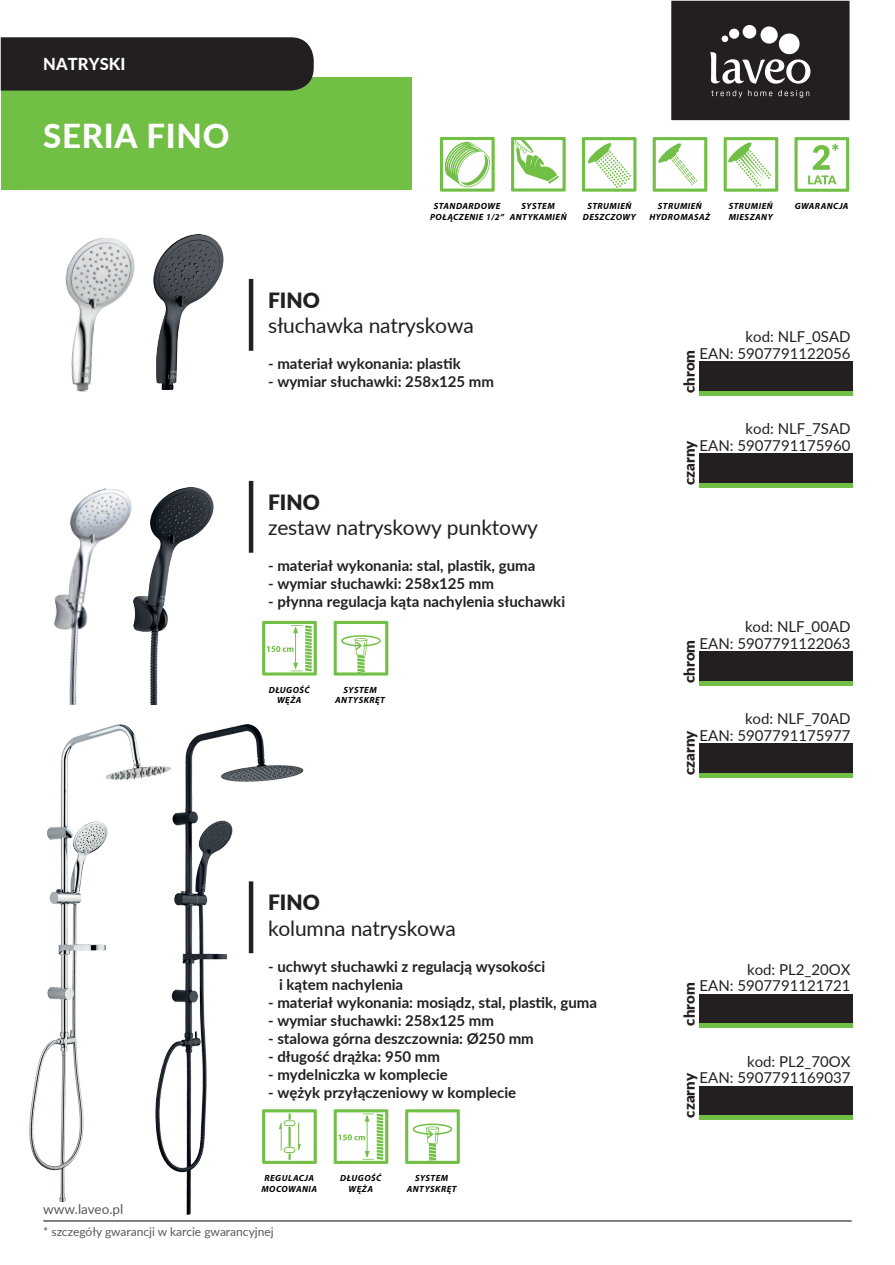
<style>
.page{position:relative;width:895px;height:1265px;background:#fff}
.page>*{position:absolute;margin:0;border:0;box-sizing:border-box;transform-origin:0 0}
.t1{font:800 33px "Lato";letter-spacing:.02em;color:#fff}
.t2{font:21px "Lato";letter-spacing:-.01em;color:#231f20}
.t3{font:900 21px "Lato";color:#231f20}
.t4{font:800 16.5px "Lato";letter-spacing:.005em;color:#fff}
.t5{font:700 15px/18px "Lato";color:#231f20}
.t6{font:15px/16.5px "Lato";color:#231f20;text-align:right}
.t7{font:900 15px "Lato";color:#231f20}
.t8{font:13.5px "Lato";color:#57585a}
.t9{font:12px "Lato";color:#57585a}
.t10{font:italic 700 9px/10.8px "Myriad Pro";letter-spacing:.055em;color:#010101;text-align:center}
</style>
<div class="page">
<svg style="left:723px;top:137px;width:55px;height:55px"></svg>
<svg style="left:652px;top:137px;width:55px;height:55px"></svg>
<svg style="left:582px;top:137px;width:54px;height:55px"></svg>
<svg style="left:511px;top:137px;width:54px;height:54px"></svg>
<svg style="left:405px;top:1109px;width:55px;height:54px"></svg>
<svg style="left:262px;top:621px;width:55px;height:54px"></svg>
<svg style="left:333px;top:621px;width:55px;height:54px"></svg>
<svg style="left:794px;top:137px;width:55px;height:55px"></svg>
<img style="left:65px;top:238px;width:70px;height:154px">
<img style="left:153px;top:234px;width:71px;height:155px">
<img style="left:163px;top:488px;width:51px;height:142px">
<img style="left:29px;top:811px;width:32px;height:389px">
<img style="left:61px;top:724px;width:327px;height:490px">
<img style="left:54px;top:488px;width:109px;height:216px">
<hr style="left:43px;top:1220px;width:808px;height:1px;background:#57585a">
<svg style="left:671px;top:1px;width:178px;height:119px;background:#383435"></svg>
<div style="left:1px;top:77px;width:410px;height:112px;background:#71bf44"></div>
<div style="left:1px;top:37px;width:313px;height:54px;background:#231f20"></div>
<div style="left:699px;top:361px;width:153px;height:30px;background:#231f20"></div>
<hr style="left:699px;top:391px;width:153px;height:4px;background:#71bf44">
<div style="left:699px;top:453px;width:153px;height:30px;background:#231f20"></div>
<hr style="left:699px;top:483px;width:153px;height:4px;background:#71bf44">
<div style="left:699px;top:651px;width:153px;height:30px;background:#231f20"></div>
<hr style="left:699px;top:681px;width:153px;height:4px;background:#71bf44">
<div style="left:699px;top:743px;width:153px;height:30px;background:#231f20"></div>
<hr style="left:699px;top:773px;width:153px;height:4px;background:#71bf44">
<div style="left:699px;top:993px;width:153px;height:30px;background:#231f20"></div>
<hr style="left:699px;top:1023px;width:153px;height:4px;background:#71bf44">
<div style="left:699px;top:1085px;width:153px;height:30px;background:#231f20"></div>
<hr style="left:699px;top:1115px;width:153px;height:4px;background:#71bf44">
<hr style="left:249px;top:881px;width:4px;height:72px;background:#231f20">
<hr style="left:249px;top:481px;width:4px;height:71px;background:#231f20">
<hr style="left:249px;top:279px;width:4px;height:72px;background:#231f20">
<svg style="left:440px;top:137px;width:54px;height:55px"></svg>
<p class="t4" style="left:43px;top:51px;width:84px">NATRYSKI</p>
<h1 class="t1" style="left:43px;top:112px;width:188px">SERIA FINO</h1>
<p class="t10" style="left:509px;top:200px;width:58px">SYSTEM<br>ANTYKAMIEŃ</p>
<p class="t10" style="left:430px;top:200px;width:76px">STANDARDOWE<br>POŁĄCZENIE 1/2”</p>
<p class="t10" style="left:583px;top:200px;width:54px">STRUMIEŃ<br>DESZCZOWY</p>
<p class="t10" style="left:649px;top:200px;width:62px">STRUMIEŃ<br>HYDROMASAŻ</p>
<p class="t10" style="left:728px;top:200px;width:46px;text-align:left">STRUMIEŃ<br>MIESZANY</p>
<p class="t10" style="left:794px;top:200px;width:55px">GWARANCJA</p>
<h2 class="t3" style="left:268px;top:284px;width:53px">FINO</h2>
<h2 class="t2" style="left:268px;top:310px;width:207px">słuchawka natryskowa</h2>
<p class="t5" style="left:268px;top:354px;width:194px">- materiał wykonania: plastik</p>
<p class="t5" style="left:268px;top:372px;width:227px">- wymiar słuchawki: 258x125 mm</p>
<h2 class="t3" style="left:268px;top:486px;width:53px">FINO</h2>
<h2 class="t2" style="left:268px;top:512px;width:271px">zestaw natryskowy punktowy</h2>
<p class="t5" style="left:268px;top:556px;width:269px">- materiał wykonania: stal, plastik, guma</p>
<p class="t5" style="left:268px;top:574px;width:227px">- wymiar słuchawki: 258x125 mm</p>
<p class="t5" style="left:268px;top:592px;width:298px">- płynna regulacja kąta nachylenia słuchawki</p>
<p class="t10" style="left:269px;top:683px;width:43px">DŁUGOŚĆ<br>WĘŻA</p>
<p class="t10" style="left:335px;top:683px;width:51px">SYSTEM<br>ANTYSKRĘT</p>
<p class="t6" style="left:699px;top:328px;width:152px">kod: NLF_0SAD<br>EAN: 5907791122056</p>
<p class="t7" style="left:678px;top:393px;width:45px;rotate:-90deg">chrom</p>
<p class="t6" style="left:699px;top:420px;width:152px">kod: NLF_7SAD<br>EAN: 5907791175960</p>
<p class="t7" style="left:678px;top:485px;width:46px;rotate:-90deg">czarny</p>
<p class="t6" style="left:699px;top:618px;width:152px">kod: NLF_00AD<br>EAN: 5907791122063</p>
<p class="t7" style="left:678px;top:683px;width:45px;rotate:-90deg">chrom</p>
<p class="t6" style="left:699px;top:710px;width:152px">kod: NLF_70AD<br>EAN: 5907791175977</p>
<p class="t7" style="left:678px;top:775px;width:46px;rotate:-90deg">czarny</p>
<h2 class="t3" style="left:268px;top:886px;width:53px">FINO</h2>
<h2 class="t2" style="left:268px;top:912px;width:189px">kolumna natryskowa</h2>
<p class="t5" style="left:279px;top:956px;width:267px;text-indent:-11px">- uchwyt słuchawki z regulacją wysokości i kątem nachylenia</p>
<p class="t5" style="left:268px;top:992px;width:330px">- materiał wykonania: mosiądz, stal, plastik, guma</p>
<p class="t5" style="left:268px;top:1010px;width:227px">- wymiar słuchawki: 258x125 mm</p>
<p class="t5" style="left:268px;top:1028px;width:267px">- stalowa górna deszczownia: Ø250 mm</p>
<p class="t5" style="left:268px;top:1046px;width:173px">- długość drążka: 950 mm</p>
<p class="t5" style="left:268px;top:1064px;width:181px">- mydelniczka w komplecie</p>
<p class="t5" style="left:268px;top:1082px;width:249px">- wężyk przyłączeniowy w komplecie</p>
<p class="t10" style="left:261px;top:1172px;width:57px">REGULACJA<br>MOCOWANIA</p>
<p class="t8" style="left:43px;top:1199px;width:81px">www.laveo.pl</p>
<p class="t9" style="left:43px;top:1223px;width:232px">* szczegóły gwarancji w karcie gwarancyjnej</p>
<p class="t10" style="left:340px;top:1172px;width:43px">DŁUGOŚĆ<br>WĘŻA</p>
<p class="t10" style="left:407px;top:1172px;width:51px">SYSTEM<br>ANTYSKRĘT</p>
<p class="t6" style="left:699px;top:960px;width:152px">kod: PL2_20OX<br>EAN: 5907791121721</p>
<p class="t7" style="left:678px;top:1025px;width:45px;rotate:-90deg">chrom</p>
<p class="t6" style="left:699px;top:1052px;width:152px">kod: PL2_70OX<br>EAN: 5907791169037</p>
<p class="t7" style="left:678px;top:1117px;width:46px;rotate:-90deg">czarny</p>
</div>
